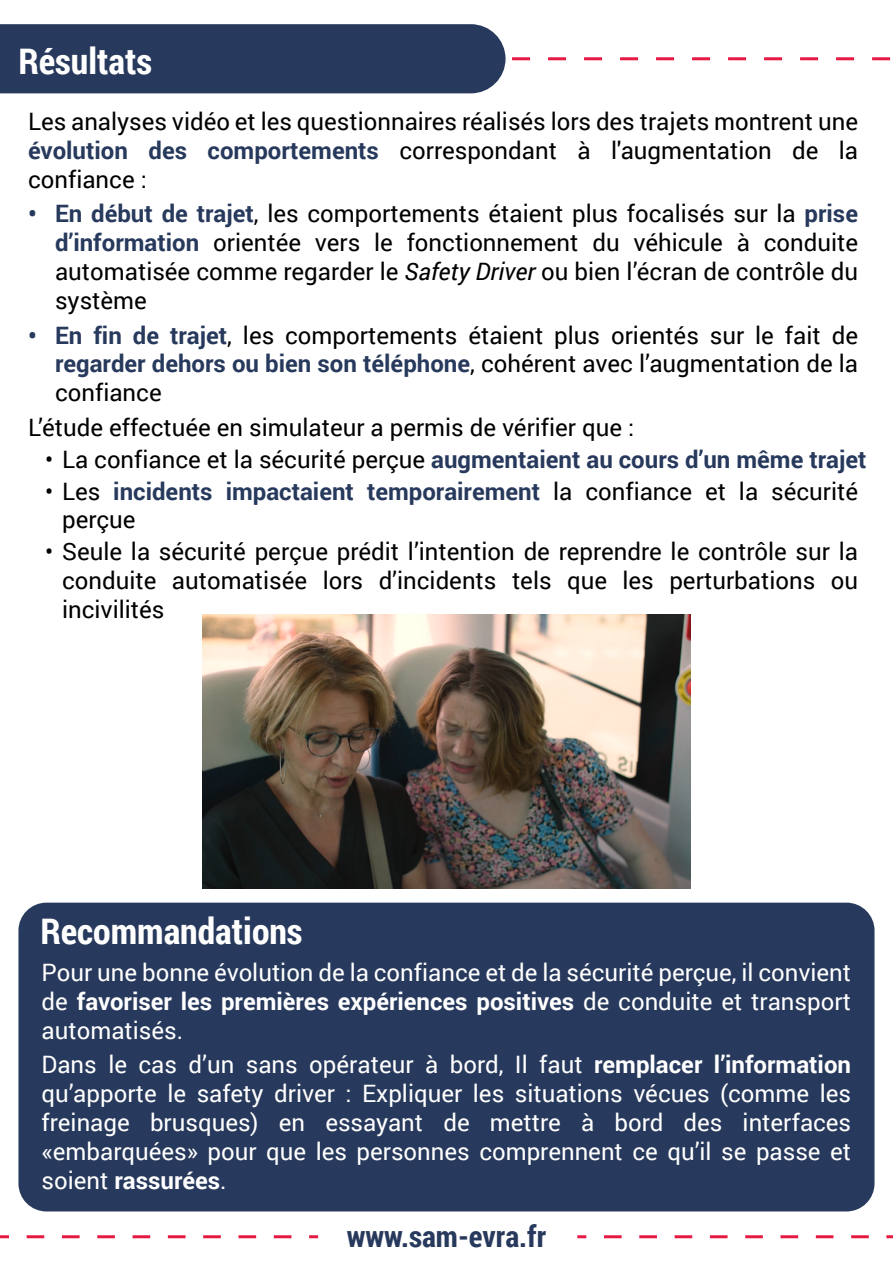
<style>
.page{position:relative;width:893px;height:1263px;background:#fff}
.page>*{position:absolute;margin:0;border:0;box-sizing:border-box;transform-origin:0 0}
.t1{font:700 36px "Roboto Condensed";color:#fff}
.t2{font:700 30px "Roboto Condensed";color:#27395c}
.t3{font:24px/28.8px "Roboto";color:#000;text-align:justify}
.t4{font:24px/28.8px "Roboto";color:#fff;text-align:justify}
.t5{font:700 24px/28.8px "Roboto";color:#27395c}
.s1{font-weight:700;color:#27395c}
.s2{font-style:italic}
.s3{font-weight:400;color:#000}
.s4{font-weight:700}
</style>
<div class="page">
<div style="left:0;top:24px;width:505px;height:69px;background:#27395c"></div>
<svg style="left:512px;top:57px;width:379px;height:3px"></svg>
<svg style="left:0;top:1235px;width:9px;height:3px"></svg>
<svg style="left:27px;top:1235px;width:265px;height:3px"></svg>
<svg style="left:309px;top:1235px;width:9px;height:3px"></svg>
<svg style="left:577px;top:1235px;width:9px;height:3px"></svg>
<svg style="left:604px;top:1235px;width:265px;height:3px"></svg>
<svg style="left:886px;top:1235px;width:7px;height:3px"></svg>
<div style="left:18px;top:903px;width:856px;height:308px;background:#27395c;border-radius:28px"></div>
<img style="left:202px;top:614px;width:489px;height:274px">
<h1 class="t1" style="left:18px;top:36px;width:135px">Résultats</h1>
<p class="t3" style="left:28px;top:106px;width:831px">Les analyses vidéo et les questionnaires réalisés lors des trajets montrent une <span class="s1">évolution des comportements</span> correspondant à l'augmentation de la confiance :</p>
<p class="t3" style="left:55px;top:198px;width:804px;text-indent:-27px"><span class="s1">• En début de trajet</span>, les comportements étaient plus focalisés sur la <span class="s1">prise d’information</span> orientée vers le fonctionnement du véhicule à conduite automatisée comme regarder le <span class="s2">Safety Driver</span> ou bien l’écran de contrôle du système</p>
<p class="t3" style="left:55px;top:320px;width:804px;text-indent:-27px"><span class="s1">• En fin de trajet</span>, les comportements étaient plus orientés sur le fait de <span class="s1">regarder dehors ou bien son téléphone</span>, cohérent avec l’augmentation de la confiance</p>
<p class="t3" style="left:28px;top:412px;width:608px">L’étude effectuée en simulateur a permis de vérifier que :</p>
<p class="t5" style="left:45px;top:444px;width:823px"><span class="s3">• La confiance et la sécurité perçue</span> augmentaient au cours d’un même trajet</p>
<p class="t5" style="left:62px;top:476px;width:797px;text-indent:-17px"><span class="s3">• Les</span> incidents impactaient temporairement <span class="s3">la confiance et la sécurité perçue</span></p>
<p class="t3" style="left:62px;top:536px;width:797px;text-indent:-17px">• Seule la sécurité perçue prédit l’intention de reprendre le contrôle sur la conduite automatisée lors d’incidents tels que les perturbations ou incivilités</p>
<h1 class="t1" style="left:40px;top:906px;width:264px">Recommandations</h1>
<p class="t4" style="left:42px;top:957px;width:811px">Pour une bonne évolution de la confiance et de la sécurité perçue, il convient de <span class="s4">favoriser les premières expériences positives</span> de conduite et transport automatisés.</p>
<p class="t4" style="left:42px;top:1049px;width:811px">Dans le cas d’un sans opérateur à bord, Il faut <span class="s4">remplacer l’information </span>qu’apporte le safety driver : Expliquer les situations vécues (comme les freinage brusques) en essayant de mettre à bord des interfaces «embarquées» pour que les personnes comprennent ce qu’il se passe et soient <span class="s4">rassurées</span>.</p>
<p class="t2" style="left:347px;top:1215px;width:201px">www.sam-evra.fr</p>
</div>
